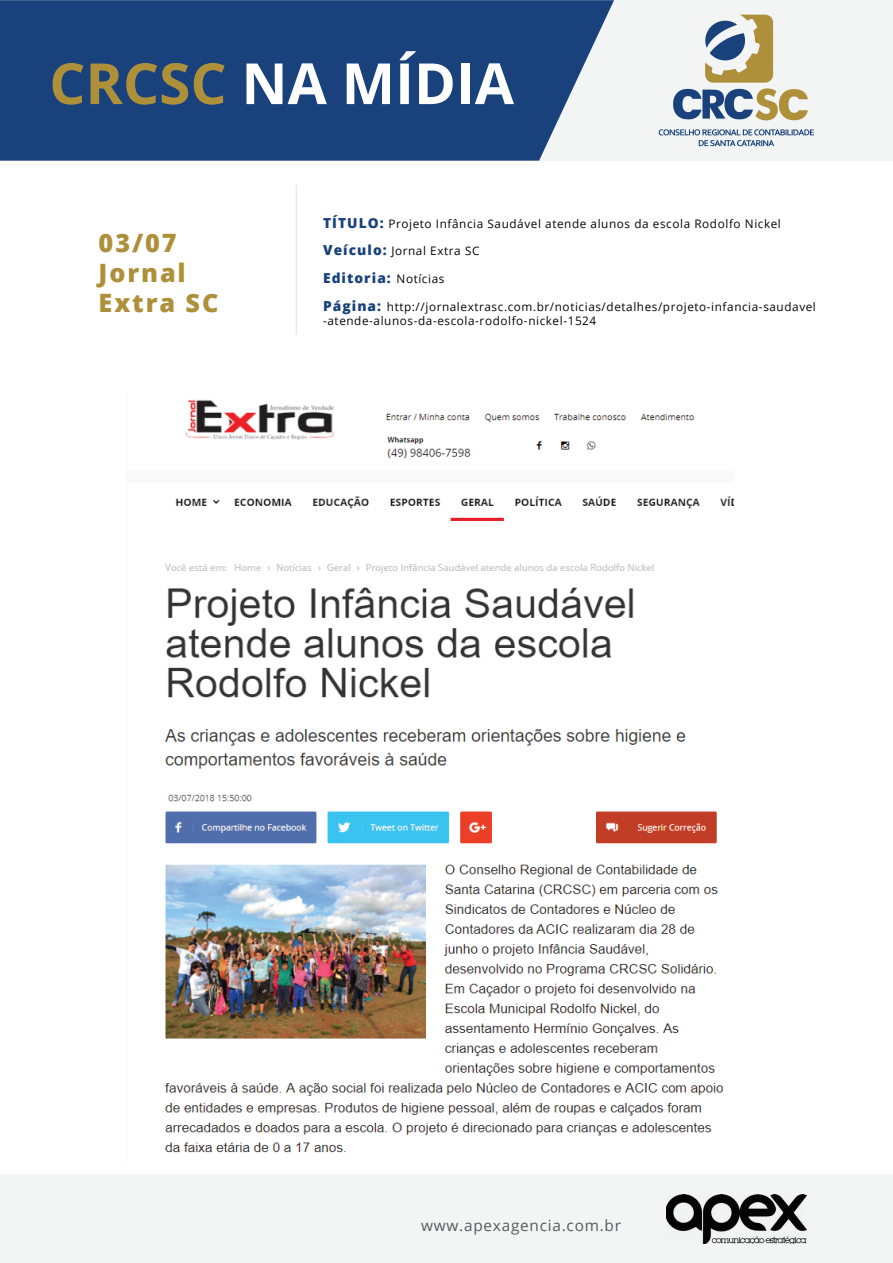
<style>
.page{position:relative;width:893px;height:1263px;background:#fff}
.page>*{position:absolute;margin:0;border:0;box-sizing:border-box;transform-origin:0 0}
.t1{font:700 56.85px "Open Sans";color:#fff}
.t2{font:800 25.35px/30.3px "Open Sans";letter-spacing:.075em;color:#af903a}
.t3{font:15.3px "Open Sans";letter-spacing:.05em;color:#58595b}
.t4{font:800 13.8px "Open Sans";letter-spacing:.075em;color:#19417b}
.t5{font:11.7px/14.1px "Open Sans";letter-spacing:.05em;color:#040503}
.s1{color:#af903a}
.s2{font-weight:800;font-size:13.8px;color:#19417b}
.s3{font-weight:400;font-size:11.7px;color:#040503}
</style>
<div class="page">
<hr style="left:296px;top:185px;width:1px;height:150px;background:#e7e8e9">
<img style="left:164px;top:400px;width:570px;height:753px">
<div style="left:0;top:0;width:893px;height:161px;background:#f3f5f5"></div>
<svg style="left:0;top:0;width:614px;height:161px;background:#264c82"></svg>
<svg style="left:673px;top:15px;width:135px;height:106px"></svg>
<svg style="left:658px;top:129px;width:156px;height:17px"></svg>
<div style="left:1px;top:1175px;width:892px;height:88px;background:#f3f5f5"></div>
<img style="left:666px;top:1194px;width:140px;height:50px">
<h1 class="t1" style="left:49px;top:43px;width:466px"><span class="s1">CRCSC</span> NA MÍDIA</h1>
<h2 class="t2" style="left:99px;top:226px;width:121px">03/07<br>Jornal<br>Extra SC</h2>
<p class="t5" style="left:323px;top:216px;width:459px"><span class="s2">TÍTULO:</span> Projeto Infância Saudável atende alunos da escola Rodolfo Nickel</p>
<p class="t5" style="left:323px;top:244px;width:158px"><span class="s2">Veículo:</span> Jornal Extra SC</p>
<p class="t4" style="left:323px;top:267px;width:123px">Editoria: <span class="s3">Notícias</span></p>
<p class="t5" style="left:323px;top:300px;width:494px"><span class="s2">Página:</span> http://jornalextrasc.com.br/noticias/detalhes/projeto-infancia-saudavel -atende-alunos-da-escola-rodolfo-nickel-1524</p>
<h3 class="t3" style="left:421px;top:1215px;width:201px">www.apexagencia.com.br</h3>
</div>
